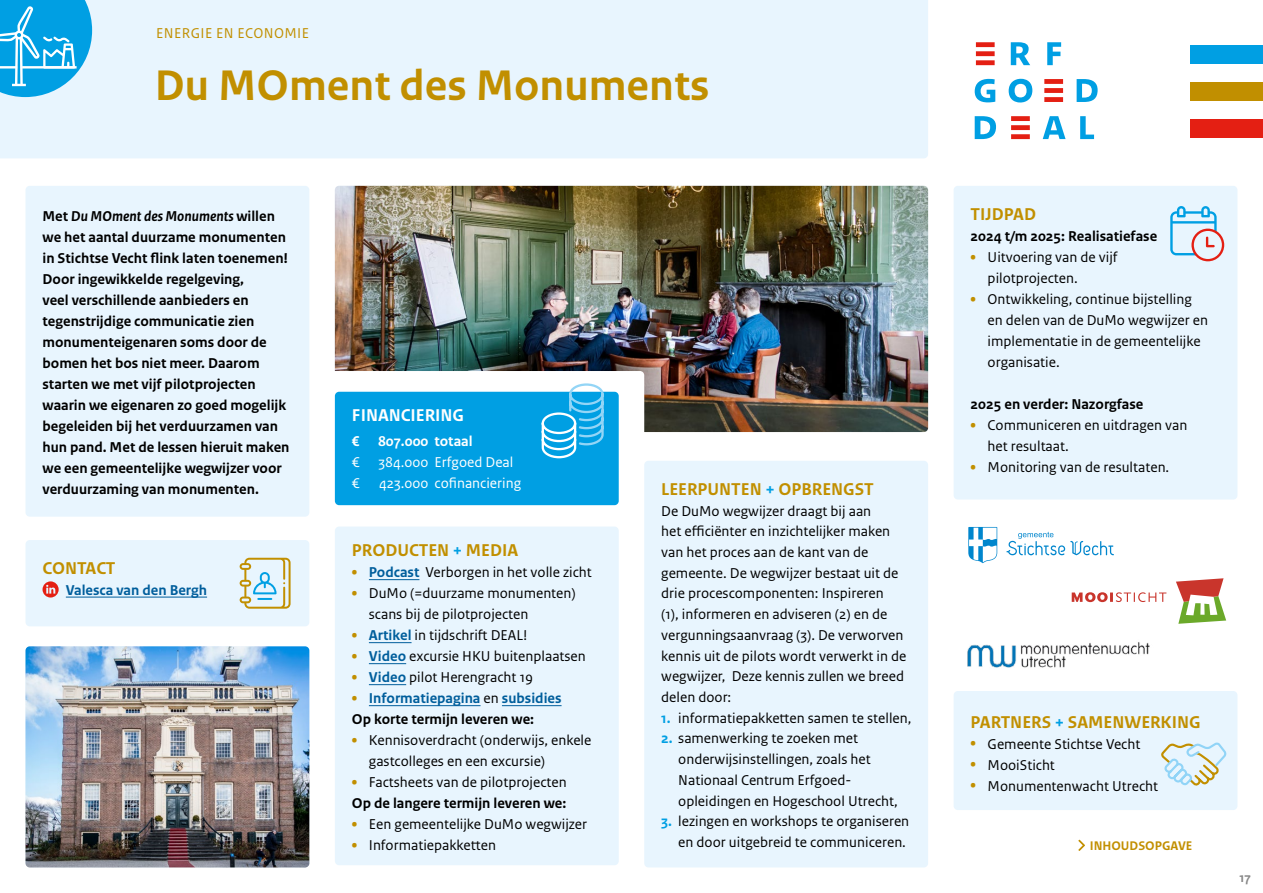
<style>
.page{position:relative;width:1263px;height:893px;background:#fff}
.page>*{position:absolute;margin:0;border:0;box-sizing:border-box;transform-origin:0 0}
.t1{font:700 45px "Rijksoverheid Sans Text";color:#c18f00}
.t2{font:700 18px "Rijksoverheid Sans Text";color:#c18f00}
.t3{font:700 18px "Rijksoverheid Sans Text";color:#fff}
.t4{font:15px/20.7px "Rijksoverheid Sans Text";color:#000}
.t5{font:700 15px/21px "Rijksoverheid Sans Text";color:#000}
.t6{font:700 15px/21px "Rijksoverheid Sans Text";color:#005e9c}
.t7{font:15px/21px "Rijksoverheid Sans Text";color:#fff}
.t8{font:15px "Rijksoverheid Sans Text";letter-spacing:.025em;color:#c18f00}
.t9{font:700 15px "Rijksoverheid Sans Text";color:#fff}
.t10{font:700 13.5px "Rijksoverheid Sans Text";color:#878787}
.t11{font:700 13.2px "Rijksoverheid Sans Text";color:#c28f00}
.s1{font-style:italic}
.s2{color:#009fe3}
.s3{font-weight:700;font-size:19.5px;color:#c18f00}
.s4{font-weight:700;color:#005e9c}
.s5{font-size:19.5px;color:#c18f00}
.s6{font-weight:400;color:#000}
.s7{color:#000}
.s8{font-weight:700}
.s9{font-weight:700;color:#009fe3}
</style>
<div class="page">
<div style="left:26px;top:186px;width:283px;height:331px;background:#e8f5fe;border-radius:4px"></div>
<div style="left:954px;top:186px;width:283px;height:314px;background:#e8f5fe;border-radius:4px"></div>
<div style="left:0;top:0;width:928px;height:158px;background:#e8f5fe"></div>
<svg style="left:1011px;top:42px;width:19px;height:23px"></svg>
<svg style="left:1047px;top:42px;width:14px;height:23px"></svg>
<svg style="left:975px;top:79px;width:20px;height:23px"></svg>
<svg style="left:1009px;top:79px;width:23px;height:23px"></svg>
<svg style="left:1076px;top:79px;width:21px;height:23px"></svg>
<svg style="left:975px;top:116px;width:21px;height:23px"></svg>
<svg style="left:1043px;top:116px;width:22px;height:23px"></svg>
<svg style="left:1080px;top:116px;width:14px;height:23px"></svg>
<svg style="left:976px;top:42px;width:19px;height:23px"></svg>
<svg style="left:1011px;top:116px;width:19px;height:23px"></svg>
<svg style="left:1044px;top:79px;width:19px;height:23px"></svg>
<div style="left:1190px;top:45px;width:73px;height:19px;background:#009fe3"></div>
<div style="left:1190px;top:120px;width:73px;height:18px;background:#e41f13"></div>
<div style="left:1190px;top:82px;width:73px;height:19px;background:#c18f00"></div>
<svg style="left:0;top:0;width:92px;height:97px;background:#39b4e9"></svg>
<img style="left:335px;top:186px;width:593px;height:246px">
<img style="left:26px;top:646px;width:283px;height:221px">
<div style="left:644px;top:461px;width:284px;height:406px;background:#e8f5fe;border-radius:4px"></div>
<div style="left:954px;top:691px;width:283px;height:119px;background:#e8f5fe;border-radius:4px"></div>
<svg style="left:1161px;top:742px;width:66px;height:44px"></svg>
<div style="left:335px;top:527px;width:284px;height:338px;background:#e8f5fe;border-radius:4px"></div>
<hr style="left:369px;top:579px;width:50px;height:1px;background:#005e9c">
<hr style="left:369px;top:642px;width:43px;height:1px;background:#005e9c">
<hr style="left:369px;top:663px;width:37px;height:1px;background:#005e9c">
<hr style="left:369px;top:684px;width:37px;height:1px;background:#005e9c">
<hr style="left:369px;top:705px;width:111px;height:1px;background:#005e9c">
<hr style="left:502px;top:705px;width:59px;height:1px;background:#005e9c">
<div style="left:26px;top:540px;width:283px;height:86px;background:#e8f5fe;border-radius:4px"></div>
<hr style="left:66px;top:597px;width:141px;height:1px;background:#005e9c">
<svg style="left:43px;top:581px;width:16px;height:16px"></svg>
<svg style="left:240px;top:558px;width:51px;height:51px"></svg>
<svg style="left:1170px;top:206px;width:54px;height:55px"></svg>
<svg style="left:968px;top:527px;width:29px;height:36px"></svg>
<svg style="left:1006px;top:532px;width:108px;height:23px"></svg>
<svg style="left:1072px;top:592px;width:94px;height:10px"></svg>
<svg style="left:1176px;top:578px;width:50px;height:46px"></svg>
<img style="left:967px;top:642px;width:183px;height:26px">
<div style="left:322px;top:371px;width:322px;height:88px;background:#fff;border-radius:4px"></div>
<div style="left:335px;top:392px;width:284px;height:113px;background:#009fe3;border-radius:4px"></div>
<svg style="left:540px;top:383px;width:65px;height:76px"></svg>
<svg style="left:1078px;top:840px;width:7px;height:11px"></svg>
<p class="t8" style="left:156px;top:24px;width:154px">ENERGIE EN ECONOMIE</p>
<h1 class="t1" style="left:155px;top:60px;width:556px">Du MOment des Monuments</h1>
<p class="t5" style="left:43px;top:205px;width:248px">Met <span class="s1">Du MOment des Monuments</span> willen we het aantal duurzame monumenten in Stichtse Vecht flink laten toenemen!<br>Door ingewikkelde regelgeving,<br>veel verschillende aanbieders en tegenstrijdige communicatie zien monumenteigenaren soms door de bomen het bos niet meer. Daarom starten we met vijf pilotprojecten waarin we eigenaren zo goed mogelijk begeleiden bij het verduurzamen van hun pand. Met de lessen hieruit maken we een gemeentelijke wegwijzer voor verduurzaming van monumenten.</p>
<p class="t2" style="left:43px;top:557px;width:75px">CONTACT</p>
<p class="t6" style="left:66px;top:579px;width:143px">Valesca van den Bergh</p>
<p class="t3" style="left:352px;top:405px;width:114px">FINANCIERING</p>
<p class="t9" style="left:352px;top:433px;width:122px">€ 807.000 totaal</p>
<p class="t7" style="left:352px;top:452px;width:163px">€ 384.000 Erfgoed Deal €</p>
<p class="t7" style="left:379px;top:473px;width:144px">423.000 cofinanciering</p>
<p class="t2" style="left:352px;top:540px;width:168px">PRODUCTEN <span class="s2">+</span> MEDIA</p>
<p class="t4" style="left:352px;top:562px;width:241px"><span class="s3">•</span> <span class="s4">Podcast</span> Verborgen in het volle zicht</p>
<p class="t4" style="left:369px;top:583px;width:208px;text-indent:-17px"><span class="s3">•</span> DuMo (=duurzame monumenten) scans bij de pilotprojecten</p>
<p class="t4" style="left:352px;top:625px;width:177px"><span class="s3">•</span> <span class="s4">Artikel</span> in tijdschrift DEAL!</p>
<p class="t4" style="left:352px;top:646px;width:235px"><span class="s3">•</span> <span class="s4">Video</span> excursie HKU buitenplaatsen</p>
<p class="t4" style="left:352px;top:667px;width:183px"><span class="s3">•</span> <span class="s4">Video</span> pilot Herengracht 19</p>
<p class="t6" style="left:352px;top:688px;width:211px"><span class="s5">•</span> Informatiepagina <span class="s6">en</span> subsidies<br><span class="s7">Op korte termijn leveren we:</span></p>
<p class="t4" style="left:369px;top:730px;width:224px;text-indent:-17px"><span class="s3">•</span> Kennisoverdracht (onderwijs, enkele gastcolleges en een excursie)</p>
<p class="t4" style="left:352px;top:772px;width:216px"><span class="s3">•</span> Factsheets van de pilotprojecten<br><span class="s8">Op de langere termijn leveren we:</span></p>
<p class="t4" style="left:352px;top:814px;width:237px"><span class="s3">•</span> Een gemeentelijke DuMo wegwijzer</p>
<p class="t4" style="left:352px;top:835px;width:146px"><span class="s3">•</span> Informatiepakketten</p>
<p class="t2" style="left:661px;top:479px;width:214px">LEERPUNTEN <span class="s2">+</span> OPBRENGST</p>
<p class="t4" style="left:661px;top:501px;width:247px">De DuMo wegwijzer draagt bij aan<br>het efficiënter en inzichtelijker maken van het proces aan de kant van de gemeente. De wegwijzer bestaat uit de drie procescomponenten: Inspireren<br>(1), informeren en adviseren (2) en de vergunningsaanvraag (3). De verworven kennis uit de pilots wordt verwerkt in de wegwijzer, Deze kennis zullen we breed delen door:</p>
<p class="t4" style="left:661px;top:708px;width:252px"><span class="s9">1.</span> informatiepakketten samen te stellen,</p>
<p class="t4" style="left:678px;top:728px;width:221px;text-indent:-17px"><span class="s9">2.</span> samenwerking te zoeken met onderwijsinstellingen, zoals het<br>Nationaal Centrum Erfgoed&shy;opleidingen en Hogeschool Utrecht,</p>
<p class="t4" style="left:661px;top:811px;width:249px;text-align:right"><span class="s9">3.</span> lezingen en workshops te organiseren en door uitgebreid te communiceren.</p>
<p class="t2" style="left:971px;top:204px;width:67px">TIJDPAD</p>
<p class="t5" style="left:971px;top:226px;width:188px">2024 t/m 2025: Realisatiefase</p>
<p class="t4" style="left:988px;top:247px;width:131px;text-indent:-17px"><span class="s3">•</span> Uitvoering van de vijf pilotprojecten.</p>
<p class="t4" style="left:988px;top:289px;width:222px;text-indent:-17px"><span class="s3">•</span> Ontwikkeling, continue bijstelling en delen van de DuMo wegwijzer en implementatie in de gemeentelijke organisatie.</p>
<p class="t5" style="left:971px;top:394px;width:174px">2025 en verder: Nazorgfase</p>
<p class="t4" style="left:988px;top:415px;width:201px;text-indent:-17px"><span class="s3">•</span> Communiceren en uitdragen van het resultaat.</p>
<p class="t4" style="left:971px;top:457px;width:200px"><span class="s3">•</span> Monitoring van de resultaten.</p>
<p class="t2" style="left:971px;top:711px;width:231px">PARTNERS <span class="s2">+</span> SAMENWERKING</p>
<p class="t4" style="left:971px;top:733px;width:171px"><span class="s3">•</span> Gemeente Stichtse Vecht</p>
<p class="t4" style="left:971px;top:754px;width:86px"><span class="s3">•</span> MooiSticht</p>
<p class="t4" style="left:971px;top:775px;width:189px"><span class="s3">•</span> Monumentenwacht Utrecht</p>
<p class="t11" style="left:1090px;top:838px;width:104px">INHOUDSOPGAVE</p>
<p class="t10" style="left:1239px;top:869px;width:13px">17</p>
</div>
